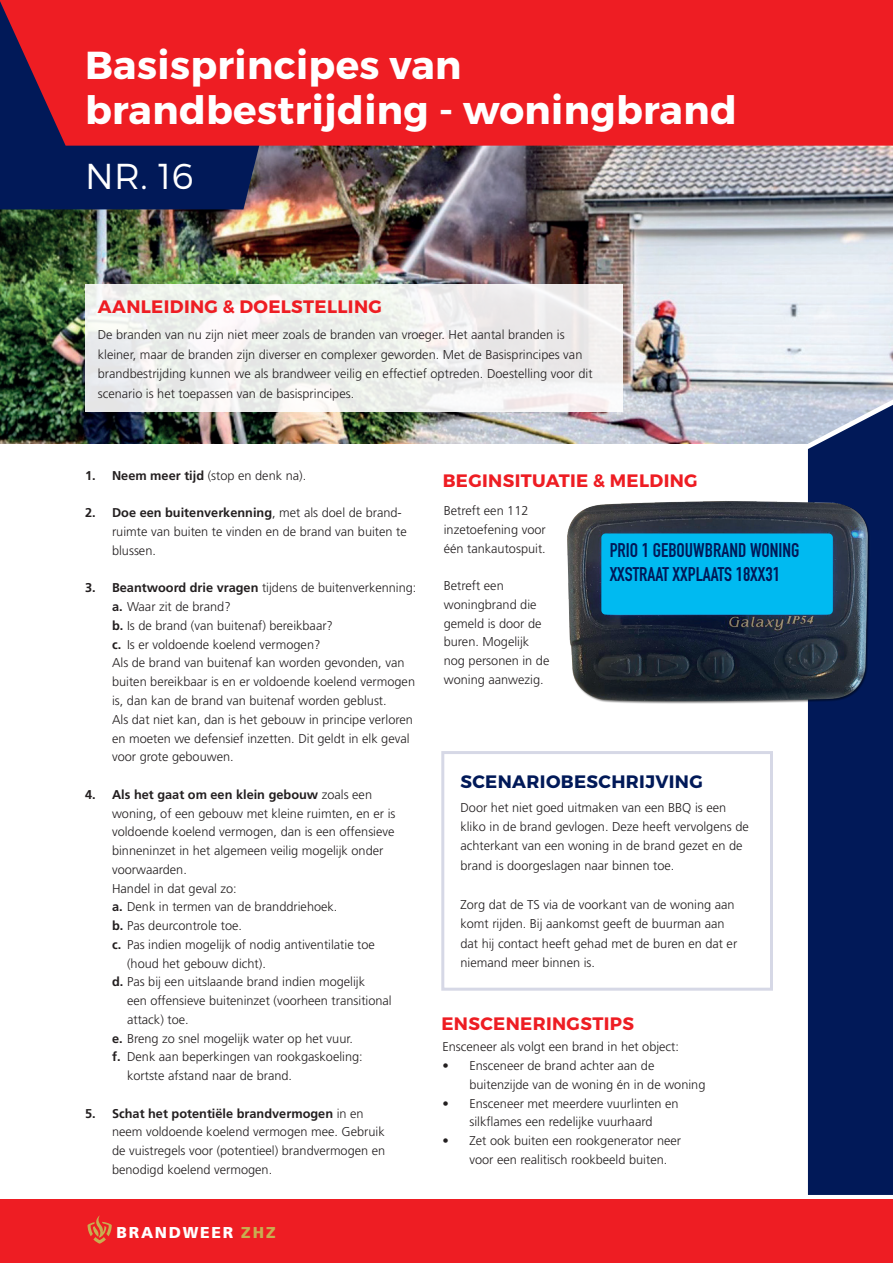
<style>
.page{position:relative;width:893px;height:1263px;background:#fff}
.page>*{position:absolute;margin:0;border:0;box-sizing:border-box;transform-origin:0 0}
.t1{font:700 39px/45px "Montserrat";letter-spacing:.01em;color:#fff}
.t2{font:300 36px "Montserrat";color:#fff}
.t3{font:700 19.5px/24px "DIN Condensed";color:#011958}
.t4{font:700 18px "Montserrat";letter-spacing:.02em;color:#ee1d23}
.t5{font:700 18px "Montserrat";letter-spacing:.02em;color:#011958}
.t6{font:900 15.75px "Frutiger";letter-spacing:.11em;color:#fff}
.t7{font:300 12.75px/18.8px "Frutiger";color:#231f20}
.t8{font:700 12.75px "Frutiger";color:#231f20}
.s1{font-weight:700}
.s2{font-weight:300}
.s3{color:#c8ad50}
</style>
<div class="page">
<div style="left:441px;top:751px;width:332px;height:240px;border:3px solid #d6d8e6"></div>
<img style="left:0;top:146px;width:893px;height:297px">
<div style="left:808px;top:405px;width:85px;height:790px;background:#011958"></div>
<svg style="left:0;top:146px;width:295px;height:63px;background:#14245b"></svg>
<div style="left:0;top:0;width:893px;height:146px;background:#ee1d23"></div>
<div style="left:0;top:1199px;width:893px;height:64px;background:#ee1d23"></div>
<svg style="left:88px;top:1215px;width:24px;height:29px"></svg>
<img style="left:567px;top:495px;width:311px;height:214px">
<div style="left:601px;top:533px;width:232px;height:82px;background:#00baf1;border-radius:4px"></div>
<svg style="left:85px;top:285px;width:537px;height:127px;fill:#eeefec"></svg>
<h1 class="t1" style="left:85px;top:43px;width:653px">Basisprincipes van brandbestrijding - woningbrand</h1>
<h2 class="t2" style="left:85px;top:154px;width:110px">NR. 16</h2>
<h3 class="t4" style="left:98px;top:295px;width:286px">AANLEIDING &amp; DOELSTELLING</h3>
<p class="t7" style="left:98px;top:325px;width:496px;line-height:19.5px">De branden van nu zijn niet meer zoals de branden van vroeger. Het aantal branden is kleiner, maar de branden zijn diverser en complexer geworden. Met de Basisprincipes van brandbestrijding kunnen we als brandweer veilig en effectief optreden. Doestelling voor dit scenario is het toepassen van de basisprincipes.</p>
<p class="t7" style="left:85px;top:466px;width:223px"><span class="s1">1. Neem meer tijd</span> (stop en denk na).</p>
<p class="t7" style="left:112px;top:504px;width:296px;text-indent:-27px"><span class="s1">2. Doe een buitenverkenning</span>, met als doel de brand&shy;ruimte van buiten te vinden en de brand van buiten te blussen.</p>
<p class="t7" style="left:112px;top:579px;width:306px;text-indent:-27px"><span class="s1">3. Beantwoord drie vragen</span> tijdens de buitenverkenning: <span class="s1">a.</span> Waar zit de brand?<br><span class="s1">b.</span> Is de brand (van buitenaf) bereikbaar?<br><span class="s1">c.</span> Is er voldoende koelend vermogen?<br>Als de brand van buitenaf kan worden gevonden, van buiten bereikbaar is en er voldoende koelend vermogen is, dan kan de brand van buitenaf worden geblust.<br>Als dat niet kan, dan is het gebouw in principe verloren en moeten we defensief inzetten. Dit geldt in elk geval voor grote gebouwen.</p>
<p class="t8" style="left:85px;top:787px;width:289px">4. Als het gaat om een klein gebouw <span class="s2">zoals een</span></p>
<p class="t7" style="left:112px;top:804px;width:285px">woning, of een gebouw met kleine ruimten, en er is</p>
<p class="t7" style="left:112px;top:822px;width:284px">voldoende koelend vermogen, dan is een offensieve</p>
<p class="t7" style="left:112px;top:841px;width:273px">binneninzet in het algemeen veilig mogelijk onder</p>
<p class="t7" style="left:112px;top:860px;width:76px">voorwaarden.</p>
<p class="t7" style="left:112px;top:879px;width:126px">Handel in dat geval zo:</p>
<p class="t7" style="left:112px;top:897px;width:227px"><span class="s1">a.</span> Denk in termen van de branddriehoek.</p>
<p class="t7" style="left:112px;top:916px;width:132px"><span class="s1">b.</span> Pas deurcontrole toe.</p>
<p class="t7" style="left:112px;top:935px;width:264px"><span class="s1">c.</span> Pas indien mogelijk of nodig antiventilatie toe</p>
<p class="t7" style="left:127px;top:954px;width:140px">(houd het gebouw dicht).</p>
<p class="t7" style="left:112px;top:972px;width:255px"><span class="s1">d.</span> Pas bij een uitslaande brand indien mogelijk</p>
<p class="t7" style="left:127px;top:991px;width:266px">een offensieve buiteninzet (voorheen transitional</p>
<p class="t7" style="left:127px;top:1010px;width:63px">attack) toe.</p>
<p class="t7" style="left:112px;top:1029px;width:243px"><span class="s1">e.</span> Breng zo snel mogelijk water op het vuur.</p>
<p class="t7" style="left:112px;top:1047px;width:252px"><span class="s1">f.</span> Denk aan beperkingen van rookgaskoeling:</p>
<p class="t7" style="left:127px;top:1066px;width:167px">kortste afstand naar de brand.</p>
<p class="t7" style="left:112px;top:1104px;width:275px;text-indent:-27px"><span class="s1">5. Schat het potentiële brandvermogen</span> in en neem voldoende koelend vermogen mee. Gebruik de vuistregels voor (potentieel) brandvermogen en benodigd koelend vermogen.</p>
<p class="t6" style="left:117px;top:1223px;width:161px">BRANDWEER <span class="s3">ZHZ</span></p>
<h3 class="t4" style="left:443px;top:470px;width:256px">BEGINSITUATIE &amp; MELDING</h3>
<p class="t7" style="left:444px;top:501px;width:104px">Betreft een 112 inzetoefening voor één tankautospuit.</p>
<p class="t7" style="left:444px;top:576px;width:107px">Betreft een woningbrand die gemeld is door de buren. Mogelijk nog personen in de woning aanwezig.</p>
<h3 class="t3" style="left:610px;top:538px;width:191px">PRIO 1 GEBOUWBRAND WONING<br>XXSTRAAT XXPLAATS 18XX31</h3>
<h3 class="t5" style="left:460px;top:770px;width:244px">SCENARIOBESCHRIJVING</h3>
<p class="t7" style="left:460px;top:797px;width:290px;line-height:19.5px">Door het niet goed uitmaken van een BBQ is een kliko in de brand gevlogen. Deze heeft vervolgens de achterkant van een woning in de brand gezet en de brand is doorgeslagen naar binnen toe.</p>
<p class="t7" style="left:460px;top:895px;width:278px;line-height:19.5px">Zorg dat de TS via de voorkant van de woning aan komt rijden. Bij aankomst geeft de buurman aan dat hij contact heeft gehad met de buren en dat er niemand meer binnen is.</p>
<h3 class="t4" style="left:441px;top:1012px;width:194px">ENSCENERINGSTIPS</h3>
<p class="t7" style="left:442px;top:1037px;width:238px">Ensceneer als volgt een brand in het object:</p>
<p class="t7" style="left:469px;top:1056px;width:237px;text-indent:-27px">• Ensceneer de brand achter aan de buitenzijde van de woning én in de woning</p>
<p class="t7" style="left:442px;top:1094px;width:238px;text-align:center">• Ensceneer met meerdere vuurlinten en silkflames een redelijke vuurhaard</p>
<p class="t7" style="left:469px;top:1131px;width:213px;text-indent:-27px">• Zet ook buiten een rookgenerator neer voor een realitisch rookbeeld buiten.</p>
</div>
